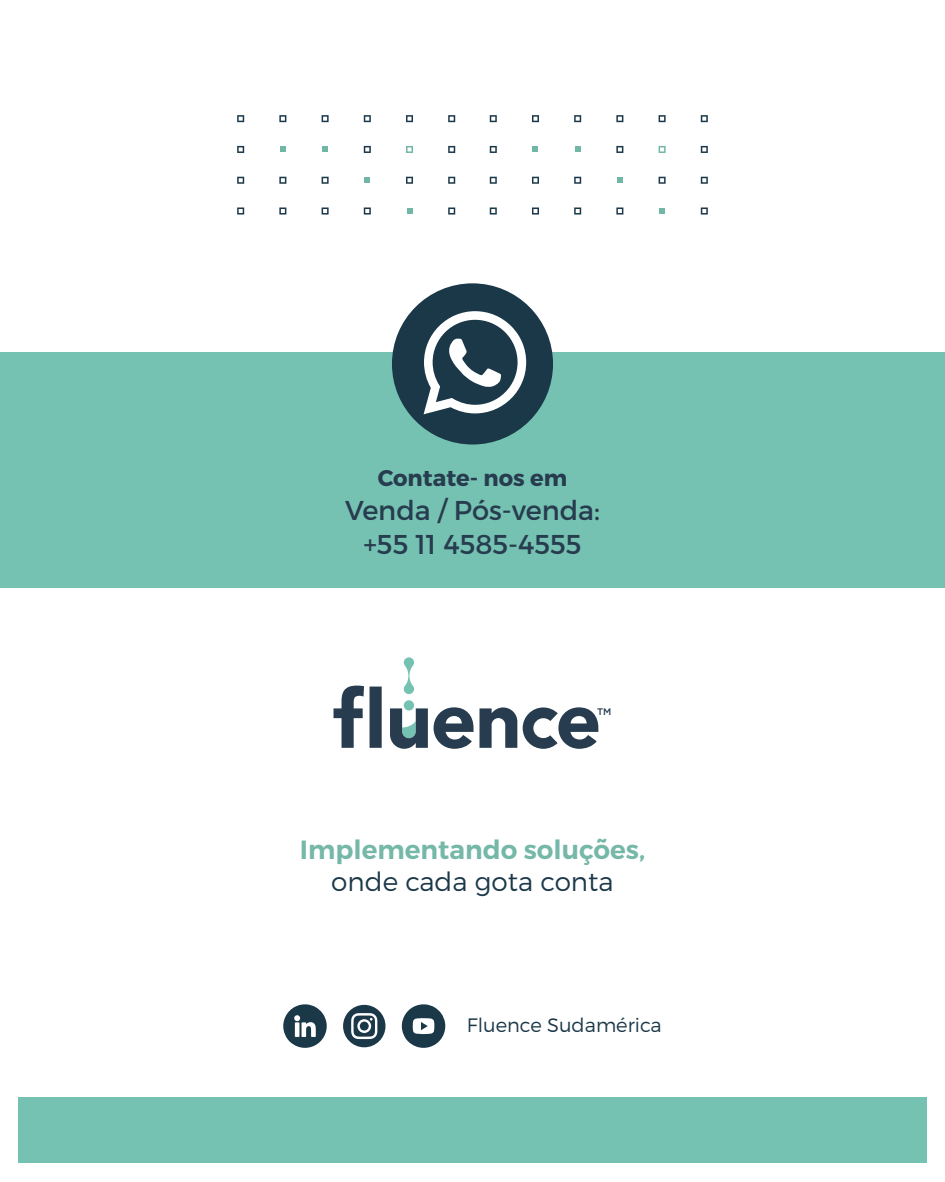
<style>
.page{position:relative;width:945px;height:1182px;background:#fff}
.page>*{position:absolute;margin:0;border:0;box-sizing:border-box;transform-origin:0 0}
.t1{font:27.21px/33.9px "Montserrat";color:#273c4e;text-align:center}
.t2{font:600 26.34px "Montserrat";color:#75b8a8}
.t3{font:300 26.34px "Montserrat";color:#1b3849}
.t4{font:700 22.66px "Montserrat";color:#273c4e}
.t5{font:300 19.43px "Montserrat";color:#1b3849}
.t6{font:500 9.45px "Gotham";color:#273c4e}
</style>
<div class="page">
<svg style="left:334px;top:657px;width:264px;height:91px"></svg>
<svg style="left:402px;top:1004px;width:43px;height:43px"></svg>
<svg style="left:283px;top:1004px;width:44px;height:43px"></svg>
<svg style="left:343px;top:1004px;width:42px;height:43px"></svg>
<div style="left:360px;top:1021px;width:9px;height:9px;background:#1b3849;border-radius:50%"></div>
<svg style="left:280px;top:147px;width:6px;height:5px"></svg>
<svg style="left:322px;top:147px;width:6px;height:5px"></svg>
<svg style="left:406px;top:146px;width:7px;height:7px"></svg>
<svg style="left:365px;top:177px;width:5px;height:6px"></svg>
<svg style="left:407px;top:208px;width:5px;height:6px"></svg>
<svg style="left:237px;top:115px;width:7px;height:7px"></svg>
<svg style="left:279px;top:115px;width:7px;height:7px"></svg>
<svg style="left:322px;top:115px;width:7px;height:7px"></svg>
<svg style="left:364px;top:115px;width:7px;height:7px"></svg>
<svg style="left:406px;top:115px;width:7px;height:7px"></svg>
<svg style="left:448px;top:115px;width:7px;height:7px"></svg>
<svg style="left:237px;top:146px;width:7px;height:7px"></svg>
<svg style="left:364px;top:146px;width:7px;height:7px"></svg>
<svg style="left:448px;top:146px;width:7px;height:7px"></svg>
<svg style="left:237px;top:177px;width:7px;height:7px"></svg>
<svg style="left:279px;top:177px;width:7px;height:7px"></svg>
<svg style="left:322px;top:177px;width:7px;height:7px"></svg>
<svg style="left:406px;top:177px;width:7px;height:7px"></svg>
<svg style="left:448px;top:177px;width:7px;height:7px"></svg>
<svg style="left:237px;top:207px;width:7px;height:7px"></svg>
<svg style="left:279px;top:207px;width:7px;height:7px"></svg>
<svg style="left:322px;top:207px;width:7px;height:7px"></svg>
<svg style="left:364px;top:207px;width:7px;height:7px"></svg>
<svg style="left:448px;top:207px;width:7px;height:7px"></svg>
<svg style="left:533px;top:147px;width:5px;height:5px"></svg>
<svg style="left:575px;top:147px;width:5px;height:5px"></svg>
<svg style="left:659px;top:146px;width:7px;height:7px"></svg>
<svg style="left:617px;top:177px;width:6px;height:6px"></svg>
<svg style="left:659px;top:208px;width:6px;height:6px"></svg>
<svg style="left:490px;top:115px;width:7px;height:7px"></svg>
<svg style="left:532px;top:115px;width:7px;height:7px"></svg>
<svg style="left:574px;top:115px;width:7px;height:7px"></svg>
<svg style="left:616px;top:115px;width:7px;height:7px"></svg>
<svg style="left:659px;top:115px;width:7px;height:7px"></svg>
<svg style="left:701px;top:115px;width:7px;height:7px"></svg>
<svg style="left:490px;top:146px;width:7px;height:7px"></svg>
<svg style="left:616px;top:146px;width:7px;height:7px"></svg>
<svg style="left:701px;top:146px;width:7px;height:7px"></svg>
<svg style="left:490px;top:177px;width:7px;height:7px"></svg>
<svg style="left:532px;top:177px;width:7px;height:7px"></svg>
<svg style="left:574px;top:177px;width:7px;height:7px"></svg>
<svg style="left:659px;top:177px;width:7px;height:7px"></svg>
<svg style="left:701px;top:177px;width:7px;height:7px"></svg>
<svg style="left:490px;top:207px;width:7px;height:7px"></svg>
<svg style="left:532px;top:207px;width:7px;height:7px"></svg>
<svg style="left:574px;top:207px;width:7px;height:7px"></svg>
<svg style="left:616px;top:207px;width:7px;height:7px"></svg>
<svg style="left:701px;top:207px;width:7px;height:7px"></svg>
<div style="left:18px;top:1097px;width:909px;height:65px;background:#75c2b2"></div>
<div style="left:0;top:352px;width:945px;height:235px;background:#75c2b2"></div>
<div style="left:392px;top:283px;width:161px;height:161px;background:#1b3849;border-radius:50%"></div>
<svg style="left:424px;top:311px;width:102px;height:103px"></svg>
<p class="t4" style="left:378px;top:463px;width:191px">Contate- nos em</p>
<p class="t1" style="left:345px;top:493px;width:256px">Venda / Pós-venda: +55 11 4585-4555</p>
<p class="t6" style="left:597px;top:705px;width:16px">TM</p>
<p class="t2" style="left:300px;top:833px;width:347px">Implementando soluções,</p>
<p class="t3" style="left:331px;top:865px;width:284px">onde cada gota conta</p>
<p class="t5" style="left:467px;top:1013px;width:196px">Fluence Sudamérica</p>
</div>
